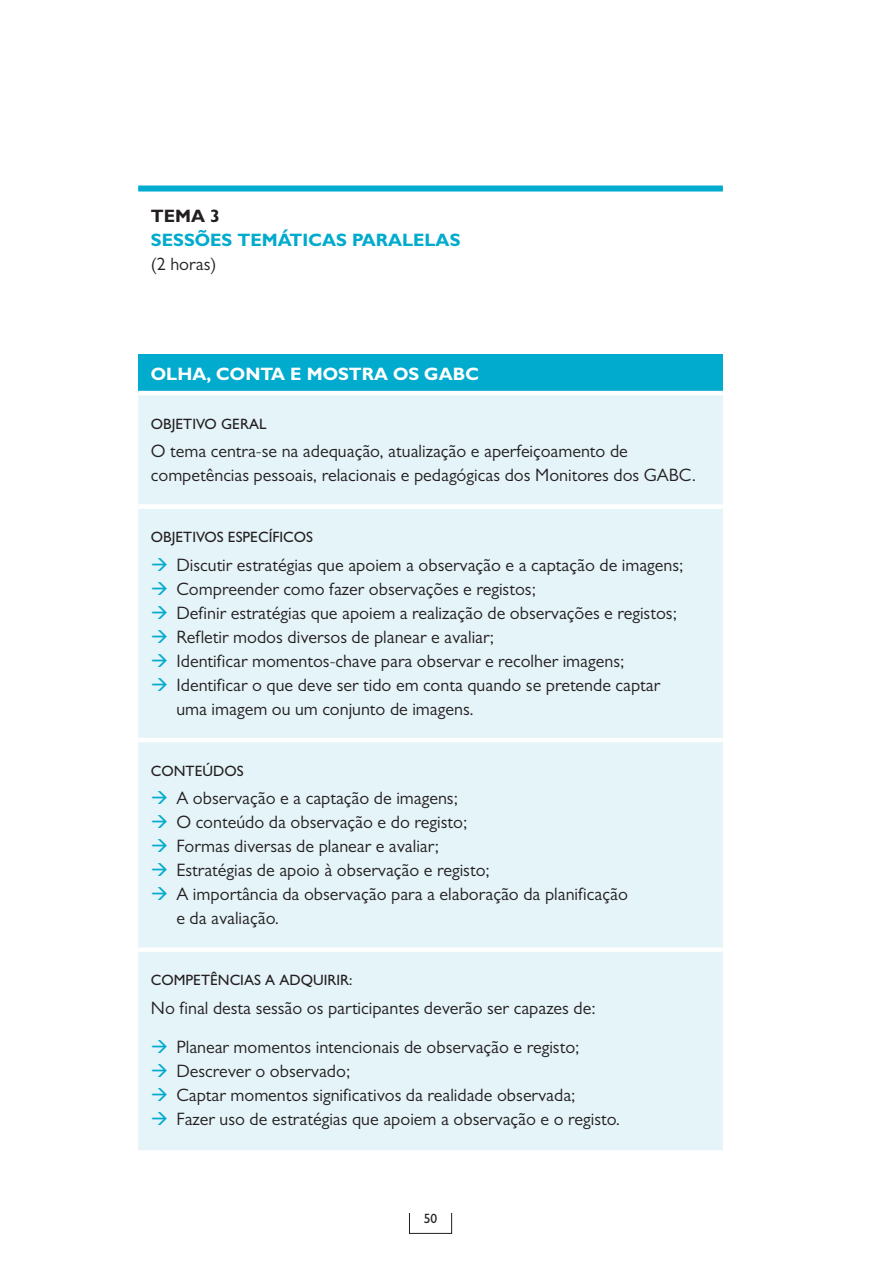
<style>
.page{position:relative;width:893px;height:1263px;background:#fff}
.page>*{position:absolute;margin:0;border:0;box-sizing:border-box;transform-origin:0 0}
.t1{font:18px/24px "Gill Sans MT Pro";color:#231f20}
.t2{font:700 18px "Gill Sans MT Pro";color:#00abcd}
.List_Paragraph{font:700 18px "Gill Sans MT Pro";color:#fff}
.t3{font:700 18px "Gill Sans MT Pro";color:#231f20}
.t4{font:500 15px "Gill Sans MT Pro";color:#231f20}
.t5{font:500 13.5px "Gill Sans MT Pro";color:#231f20}
.s1{color:#00abcd}
</style>
<div class="page">
<div style="left:409px;top:1208px;width:43px;height:25px;border:1px solid #231f20"></div>
<div style="left:406px;top:1203px;width:49px;height:9px;background:#fff"></div>
<div style="left:138px;top:355px;width:585px;height:38px;background:#00abcd"></div>
<div style="left:138px;top:395px;width:585px;height:755px;background:#e5f4f9"></div>
<div style="left:138px;top:185px;width:585px;height:6px;background:#00abcd"></div>
<div style="left:138px;top:504px;width:585px;height:5px;background:#fff"></div>
<hr style="left:138px;top:738px;width:585px;height:4px;background:#fff">
<div style="left:138px;top:947px;width:585px;height:5px;background:#fff"></div>
<hr style="left:138px;top:391px;width:585px;height:4px;background:#fff">
<p class="t3" style="left:151px;top:205px;width:71px">TEMA 3</p>
<p class="t2" style="left:151px;top:229px;width:311px">SESSÕES TEMÁTICAS PARALELAS</p>
<p class="t1" style="left:151px;top:252px;width:67px">(2 horas)</p>
<p class="List_Paragraph" style="left:151px;top:363px;width:330px">OLHA, CONTA E MOSTRA OS GABC</p>
<p class="t4" style="left:151px;top:415px;width:117px">OBJETIVO GERAL</p>
<p class="t1" style="left:151px;top:439px;width:546px">O tema centra-se na adequação, atualização e aperfeiçoamento de competências pessoais, relacionais e pedagógicas dos Monitores dos GABC.</p>
<p class="t4" style="left:151px;top:528px;width:164px">OBJETIVOS ESPECÍFICOS</p>
<p class="t1" style="left:151px;top:552px;width:534px"><span class="s1">→</span> Discutir estratégias que apoiem a observação e a captação de imagens;</p>
<p class="t1" style="left:151px;top:576px;width:387px"><span class="s1">→</span> Compreender como fazer observações e registos;</p>
<p class="t1" style="left:151px;top:600px;width:528px"><span class="s1">→</span> Definir estratégias que apoiem a realização de observações e registos;</p>
<p class="t1" style="left:151px;top:624px;width:345px"><span class="s1">→</span> Refletir modos diversos de planear e avaliar;</p>
<p class="t1" style="left:151px;top:648px;width:475px"><span class="s1">→</span> Identificar momentos-chave para observar e recolher imagens;</p>
<p class="t1" style="left:176px;top:672px;width:485px;text-indent:-26px"><span class="s1">→</span> Identificar o que deve ser tido em conta quando se pretende captar uma imagem ou um conjunto de imagens.</p>
<p class="t4" style="left:151px;top:762px;width:94px">CONTEÚDOS</p>
<p class="t1" style="left:151px;top:786px;width:309px"><span class="s1">→</span> A observação e a captação de imagens;</p>
<p class="t1" style="left:151px;top:810px;width:318px"><span class="s1">→</span> O conteúdo da observação e do registo;</p>
<p class="t1" style="left:151px;top:834px;width:289px"><span class="s1">→</span> Formas diversas de planear e avaliar;</p>
<p class="t1" style="left:151px;top:858px;width:340px"><span class="s1">→</span> Estratégias de apoio à observação e registo;</p>
<p class="t1" style="left:176px;top:882px;width:453px;text-indent:-26px"><span class="s1">→</span> A importância da observação para a elaboração da planificação e da avaliação.</p>
<p class="t4" style="left:151px;top:971px;width:203px">COMPETÊNCIAS A ADQUIRIR:</p>
<p class="t1" style="left:151px;top:995px;width:446px">No final desta sessão os participantes deverão ser capazes de:</p>
<p class="t1" style="left:151px;top:1034px;width:430px"><span class="s1">→</span> Planear momentos intencionais de observação e registo;</p>
<p class="t1" style="left:151px;top:1058px;width:201px"><span class="s1">→</span> Descrever o observado;</p>
<p class="t1" style="left:151px;top:1082px;width:426px"><span class="s1">→</span> Captar momentos significativos da realidade observada;</p>
<p class="t1" style="left:151px;top:1106px;width:471px"><span class="s1">→</span> Fazer uso de estratégias que apoiem a observação e o registo.</p>
<p class="t5" style="left:424px;top:1210px;width:15px">50</p>
</div>
